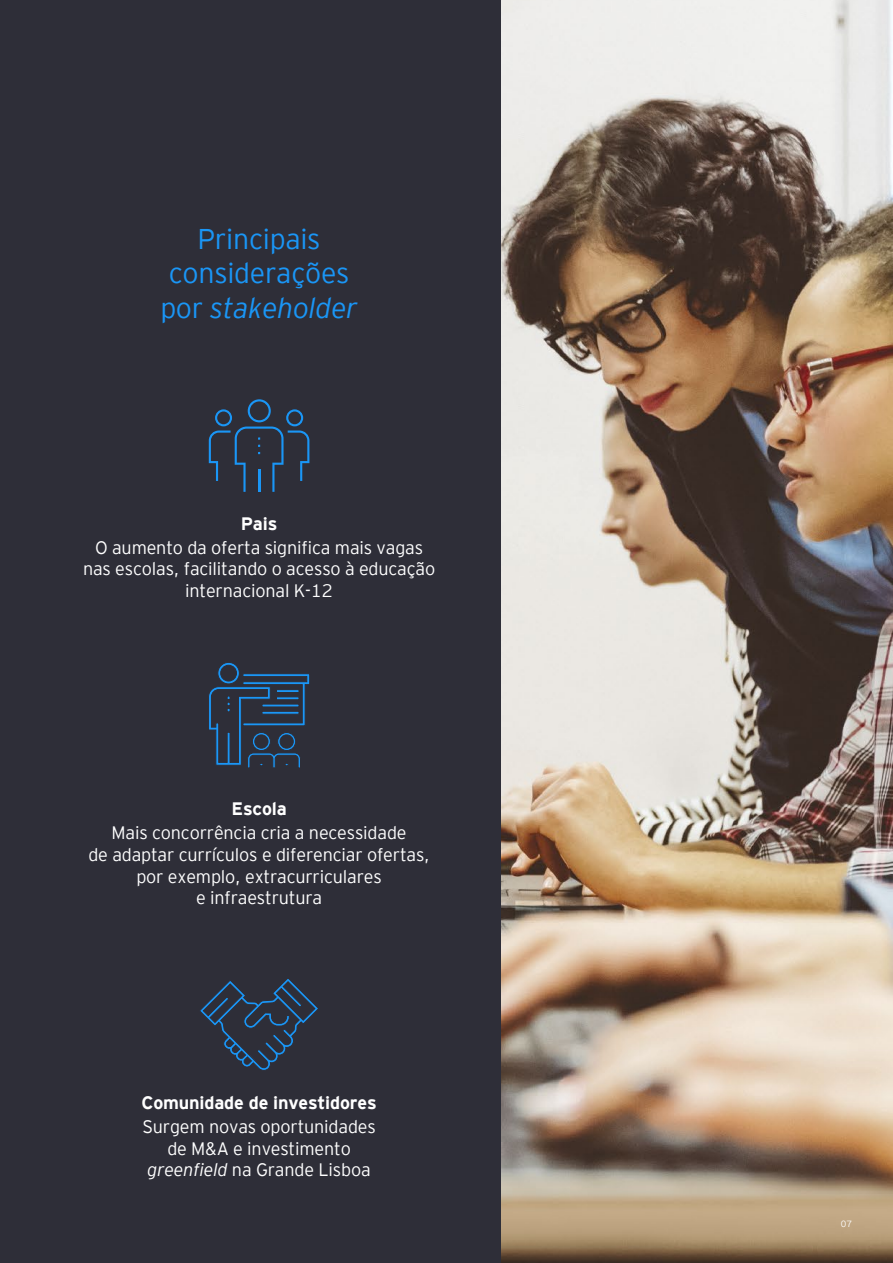
<style>
.page{position:relative;width:893px;height:1263px;background:#fff}
.page>*{position:absolute;margin:0;border:0;box-sizing:border-box;transform-origin:0 0}
.t1{font:300 28.5px/34.2px "EY Interstate";letter-spacing:-.01em;color:#1a96f6;text-align:center}
.t2{font:300 18px/21.6px "EY Interstate";letter-spacing:-.01em;color:#fff;text-align:center}
.t3{font:700 18px "EY Interstate";letter-spacing:-.01em;color:#fff}
.t4{font:300 9px "EY Interstate";color:#fff}
.s1{font-style:italic}
</style>
<div class="page">
<div style="left:0;top:0;width:501px;height:1263px;background:#2e2e38"></div>
<img style="left:501px;top:0;width:392px;height:1263px">
<svg style="left:209px;top:399px;width:100px;height:93px"></svg>
<svg style="left:209px;top:662px;width:101px;height:106px"></svg>
<svg style="left:200px;top:979px;width:118px;height:91px"></svg>
<h1 class="t1" style="left:160px;top:220px;width:199px">Principais considerações por <span class="s1">stakeholder</span></h1>
<p class="t3" style="left:241px;top:510px;width:38px">Pais</p>
<p class="t2" style="left:83px;top:535px;width:354px">O aumento da oferta significa mais vagas nas escolas, facilitando o acesso à educação internacional K-12</p>
<p class="t3" style="left:232px;top:796px;width:57px">Escola</p>
<p class="t2" style="left:88px;top:821px;width:343px">Mais concorrência cria a necessidade<br>de adaptar currículos e diferenciar ofertas, por exemplo, extracurriculares<br>e infraestrutura</p>
<p class="t3" style="left:142px;top:1090px;width:237px">Comunidade de investidores</p>
<p class="t2" style="left:142px;top:1115px;width:235px">Surgem novas oportunidades de M&amp;A e investimento <span class="s1">greenfield</span> na Grande Lisboa</p>
<p class="t4" style="left:841px;top:1217px;width:13px">07</p>
</div>
